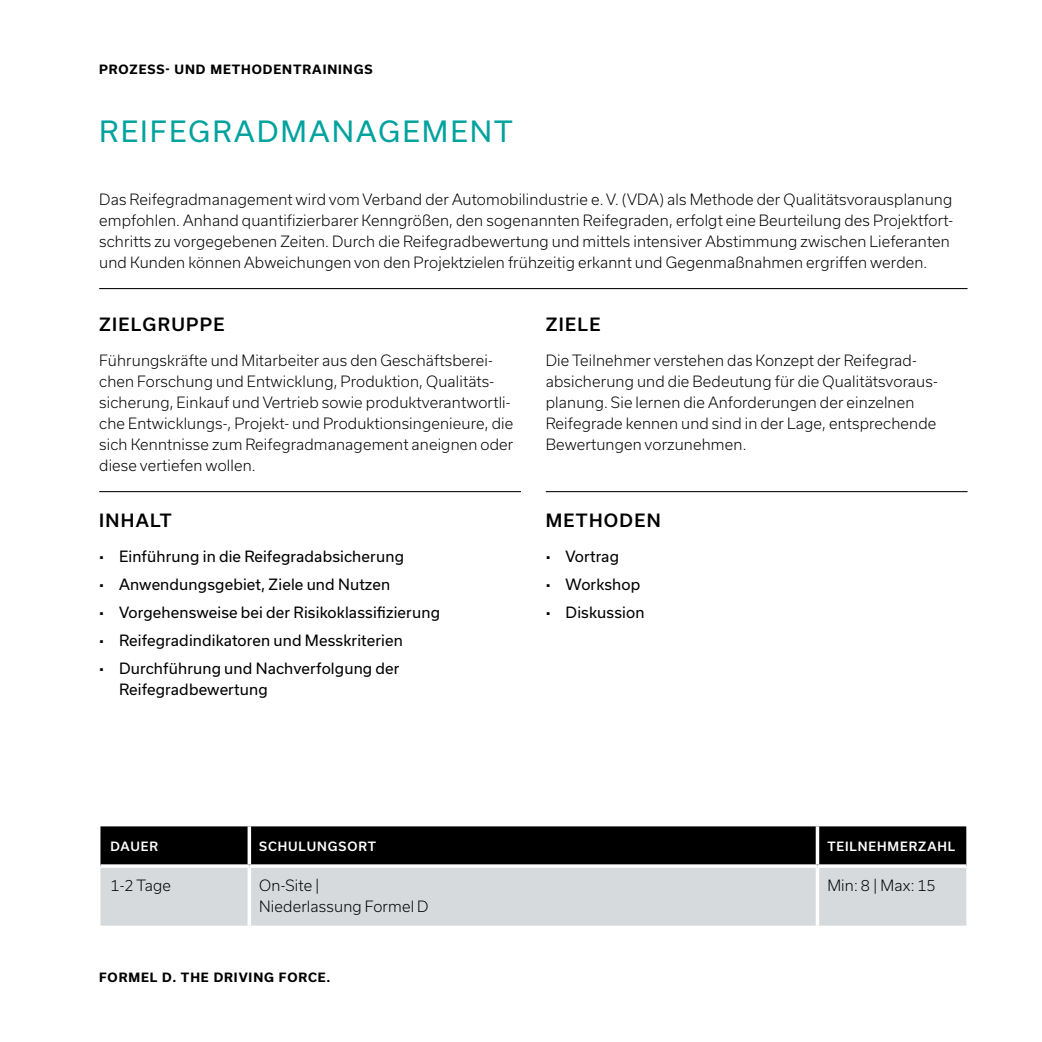
<style>
.page{position:relative;width:1042px;height:1042px;background:#fff}
.page>*{position:absolute;margin:0;border:0;box-sizing:border-box;transform-origin:0 0}
.t1{font:28px "Usual";letter-spacing:.075em;color:#00a29e}
.t2{font:500 17.5px "Usual";letter-spacing:.075em;color:#000}
.t3{font:300 14.88px/21px "Usual";letter-spacing:.01em;color:#000}
.t4{font:14.88px/28px "Usual";letter-spacing:.01em;color:#000}
.t5{font:700 12.25px "Usual";letter-spacing:.075em;color:#000}
.t6{font:500 12.25px "Usual";letter-spacing:.075em;color:#fff}
.s1{font-weight:800}
</style>
<div class="page">
<hr style="left:99px;top:288px;width:868px;height:1px;background:#000">
<hr style="left:99px;top:491px;width:422px;height:1px;background:#000">
<hr style="left:546px;top:491px;width:421px;height:1px;background:#000">
<div style="left:100px;top:826px;width:866px;height:38px;background:#000"></div>
<div style="left:100px;top:868px;width:866px;height:57px;background:#d6dadc"></div>
<hr style="left:248px;top:826px;width:3px;height:38px;background:#fff">
<hr style="left:816px;top:826px;width:3px;height:38px;background:#fff">
<svg style="left:100px;top:864px;width:149px;height:4px"></svg>
<svg style="left:249px;top:864px;width:568px;height:4px"></svg>
<hr style="left:248px;top:868px;width:3px;height:57px;background:#fff">
<svg style="left:817px;top:864px;width:149px;height:4px"></svg>
<hr style="left:816px;top:868px;width:3px;height:57px;background:#fff">
<p class="t5" style="left:99px;top:62px;width:275px">PROZESS- UND METHODENTRAININGS</p>
<h1 class="t1" style="left:99px;top:116px;width:415px">REIFEGRADMANAGEMENT</h1>
<p class="t3" style="left:99px;top:189px;width:855px">Das Reifegradmanagement wird vom Verband der Automobilindustrie e. V. (VDA) als Methode der Qualitätsvorausplanung empfohlen. Anhand quantifizierbarer Kenngrößen, den sogenannten Reifegraden, erfolgt eine Beurteilung des Projektfort&shy;schritts zu vorgegebenen Zeiten. Durch die Reifegradbewertung und mittels intensiver Abstimmung zwischen Lieferanten und Kunden können Abweichungen von den Projektzielen frühzeitig erkannt und Gegenmaßnahmen ergriffen werden.</p>
<p class="t2" style="left:99px;top:315px;width:127px">ZIELGRUPPE</p>
<p class="t3" style="left:99px;top:350px;width:416px">Führungskräfte und Mitarbeiter aus den Geschäftsberei&shy;chen Forschung und Entwicklung, Produktion, Qualitäts&shy;sicherung, Einkauf und Vertrieb sowie produktverantwortli&shy;che Entwicklungs-, Projekt- und Produktionsingenieure, die sich Kenntnisse zum Reifegradmanagement aneignen oder diese vertiefen wollen.</p>
<p class="t2" style="left:99px;top:511px;width:74px">INHALT</p>
<p class="t4" style="left:99px;top:543px;width:342px"><span class="s1">·</span> Einführung in die Reifegradabsicherung<br><span class="s1">·</span> Anwendungsgebiet, Ziele und Nutzen<br><span class="s1">·</span> Vorgehensweise bei der Risikoklassifizierung <span class="s1">·</span> Reifegradindikatoren und Messkriterien<br><span class="s1">·</span> Durchführung und Nachverfolgung der</p>
<p class="t4" style="left:119px;top:676px;width:150px">Reifegradbewertung</p>
<p class="t2" style="left:546px;top:315px;width:56px">ZIELE</p>
<p class="t3" style="left:546px;top:350px;width:393px">Die Teilnehmer verstehen das Konzept der Reifegrad&shy;absicherung und die Bedeutung für die Qualitätsvoraus&shy;planung. Sie lernen die Anforderungen der einzelnen Reifegrade kennen und sind in der Lage, entsprechende Bewertungen vorzunehmen.</p>
<p class="t2" style="left:546px;top:511px;width:116px">METHODEN</p>
<p class="t4" style="left:546px;top:543px;width:100px"><span class="s1">·</span> Vortrag<br><span class="s1">·</span> Workshop <span class="s1">·</span> Diskussion</p>
<p class="t6" style="left:110px;top:839px;width:49px">DAUER</p>
<p class="t6" style="left:259px;top:839px;width:118px">SCHULUNGSORT</p>
<p class="t6" style="left:827px;top:839px;width:129px">TEILNEHMERZAHL</p>
<p class="t3" style="left:110px;top:875px;width:62px">1-2 Tage</p>
<p class="t3" style="left:259px;top:875px;width:171px">On-Site |<br>Niederlassung Formel D</p>
<p class="t3" style="left:827px;top:875px;width:110px">Min: 8 | Max: 15</p>
<p class="t5" style="left:99px;top:971px;width:233px">FORMEL D. THE DRIVING FORCE.</p>
</div>
